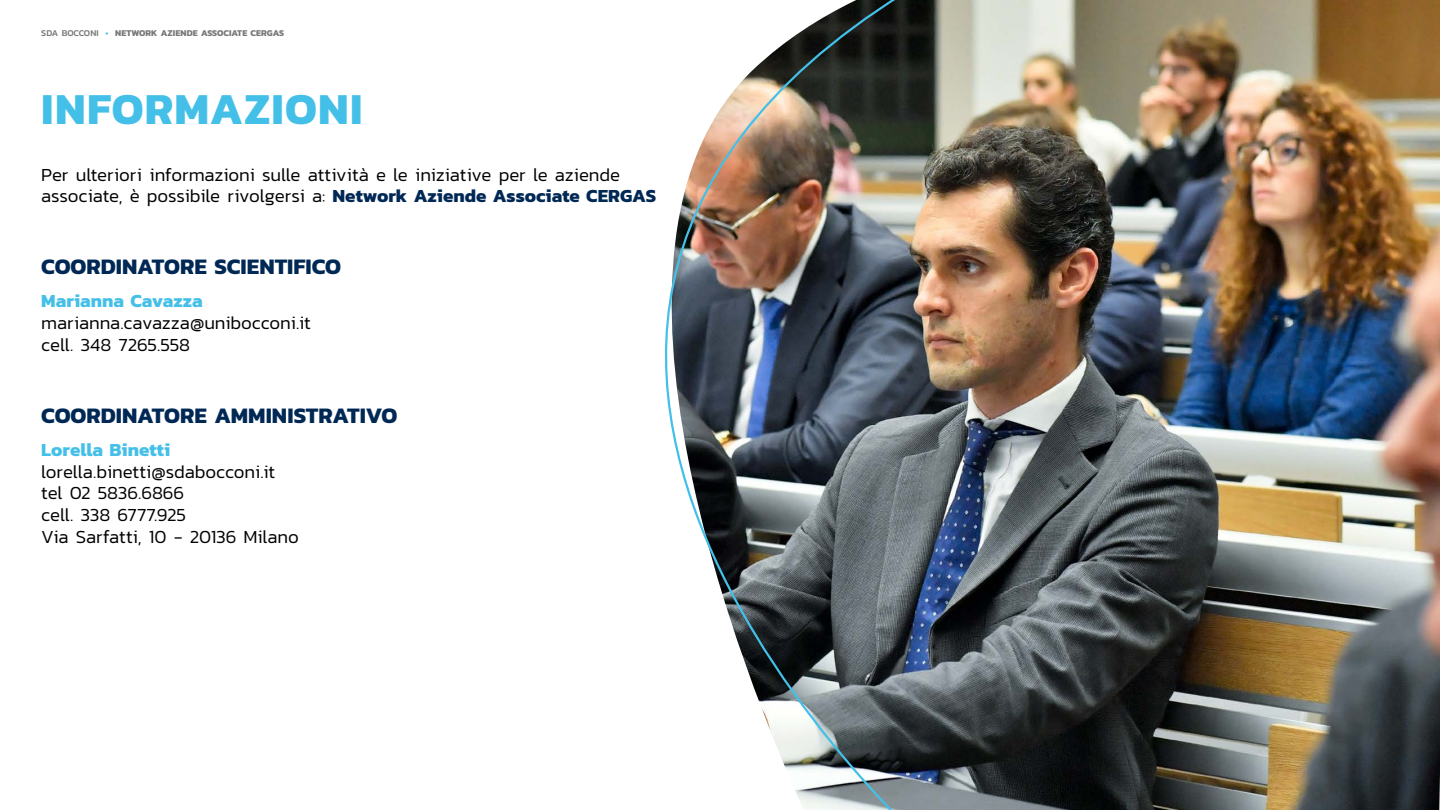
<style>
.page{position:relative;width:1440px;height:810px;background:#fff}
.page>*{position:absolute;margin:0;border:0;box-sizing:border-box;transform-origin:0 0}
.t1{font:700 45px "Kanit";letter-spacing:.025em;color:#44c0e8}
.t2{font:700 22.5px "Kanit";letter-spacing:-.005em;color:#002855}
.t3{font:300 18.75px/21.8px "Kanit";letter-spacing:-.005em;color:#000}
.t4{font:700 18.75px "Kanit";color:#44c0e8}
.t5{font:700 9px "Kanit";letter-spacing:.01em;color:#787878}
.s1{font-weight:500}
.s2{font-weight:500;color:#44c0e8}
.s3{font-weight:700;color:#002855}
</style>
<div class="page">
<img style="left:964px;top:0;width:476px;height:810px">
<img style="left:664px;top:0;width:300px;height:810px">
<p class="t5" style="left:41px;top:26px;width:245px"><span class="s1">SDA BOCCONI</span> <span class="s2">•</span> NETWORK AZIENDE ASSOCIATE CERGAS</p>
<h1 class="t1" style="left:41px;top:74px;width:323px">INFORMAZIONI</h1>
<p class="t3" style="left:41px;top:163px;width:617px">Per ulteriori informazioni sulle attività e le iniziative per le aziende associate, è possibile rivolgersi a: <span class="s3">Network Aziende Associate CERGAS</span></p>
<p class="t2" style="left:41px;top:249px;width:301px">COORDINATORE SCIENTIFICO</p>
<p class="t4" style="left:41px;top:286px;width:163px">Marianna Cavazza</p>
<p class="t3" style="left:41px;top:312px;width:271px">marianna.cavazza@unibocconi.it cell. 348 7265.558</p>
<p class="t2" style="left:41px;top:398px;width:358px">COORDINATORE AMMINISTRATIVO</p>
<p class="t4" style="left:41px;top:435px;width:130px">Lorella Binetti</p>
<p class="t3" style="left:41px;top:460px;width:259px">lorella.binetti@sdabocconi.it tel 02 5836.6866<br>cell. 338 6777.925<br>Via Sarfatti, 10 - 20136 Milano</p>
</div>
